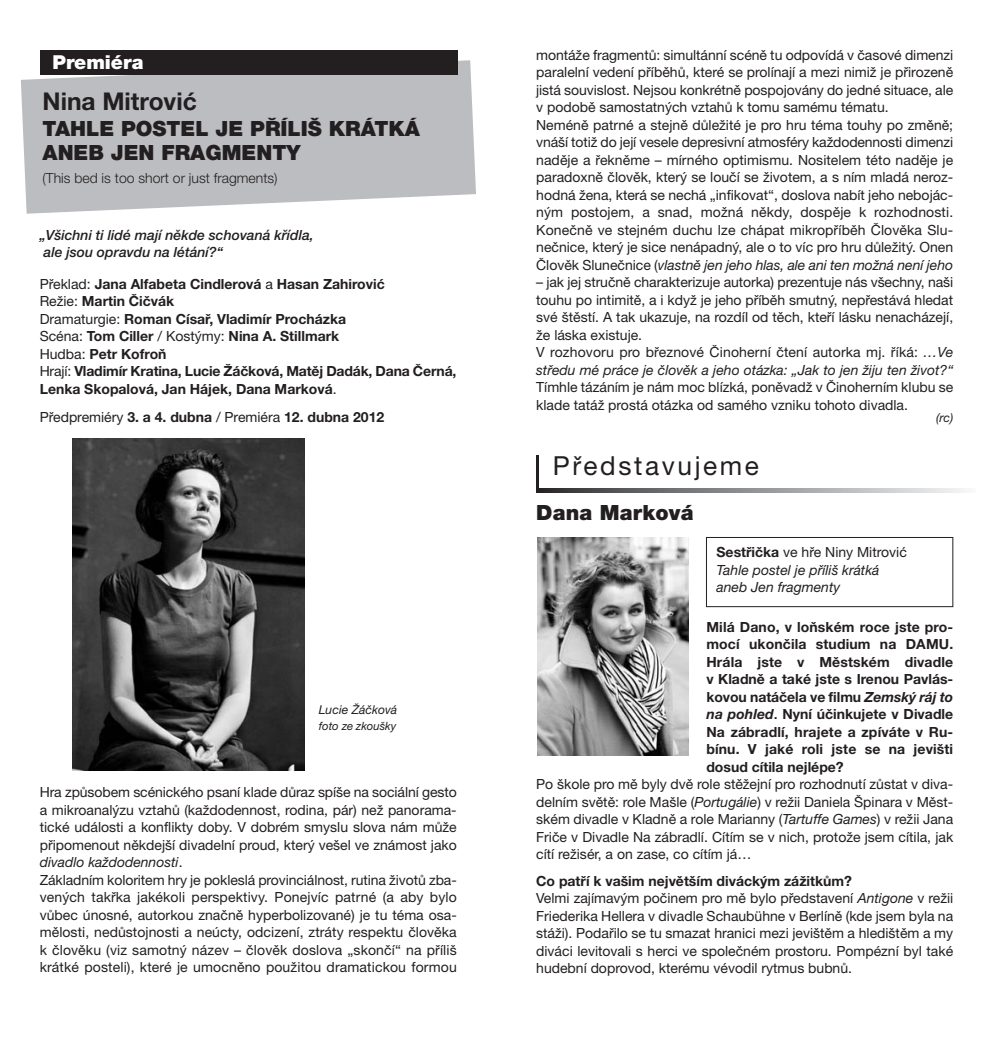
<style>
.page{position:relative;width:993px;height:1042px;background:#fff}
.page>*{position:absolute;margin:0;border:0;box-sizing:border-box;transform-origin:0 0}
.t1{font:26.25px "Helvetica Neue CE";letter-spacing:.1em;color:#231f20}
.t2{font:700 24.5px "Helvetica Neue CE";color:#231f20}
.t3{font:900 21px/24.5px "Helvetica Neue CE";color:#231f20}
.t4{font:900 19.25px "Helvetica Neue CE";color:#fff}
.t5{font:14px/17.5px "Helvetica Neue CE";color:#231f20}
.t6{font:700 14px/17.5px "Helvetica Neue CE";color:#231f20}
.t7{font:italic 14px/17.5px "Helvetica Neue CE";color:#231f20}
.t8{font:italic 500 14px/17.5px "Helvetica Neue CE";color:#231f20}
.t9{font:300 14px "Helvetica Neue CE";color:#231f20}
.t10{font:italic 12.25px "Helvetica Neue CE";color:#231f20}
.t11{font:italic 11.38px "Helvetica Neue CE";color:#231f20}
.s1{font-weight:400}
.s2{font-style:italic}
.s3{font-weight:700;font-style:normal}
.s4{font-style:normal}
.s5{font-weight:500}
.s6{font-weight:700}
</style>
<div class="page">
<svg style="left:21px;top:60px;width:455px;height:154px;background:#c0c1c4"></svg>
<div style="left:41px;top:50px;width:416px;height:24px;background:#231f20"></div>
<svg style="left:538px;top:488px;width:428px;height:4px;background:#909193"></svg>
<hr style="left:536px;top:456px;width:2px;height:36px;background:#231f20">
<div style="left:705px;top:537px;width:247px;height:70px;border:1px solid #231f20"></div>
<img style="left:537px;top:538px;width:151px;height:217px">
<img style="left:72px;top:439px;width:233px;height:331px">
<h3 class="t4" style="left:52px;top:55px;width:92px">Premiéra</h3>
<h2 class="t2" style="left:43px;top:92px;width:156px">Nina Mitrović</h2>
<h3 class="t3" style="left:43px;top:118px;width:379px">TAHLE POSTEL JE PŘÍLIŠ KRÁTKÁ<br>ANEB JEN FRAGMENTY</h3>
<p class="t9" style="left:43px;top:173px;width:236px">(This bed is too short or just fragments)</p>
<p class="t8" style="left:40px;top:228px;width:275px">„Všichni ti lidé mají někde schovaná křídla, ale jsou opravdu na létání?“</p>
<p class="t6" style="left:40px;top:276px;width:418px"><span class="s1">Překlad:</span> Jana Alfabeta Cindlerová <span class="s1">a</span> Hasan Zahirović<br><span class="s1">Režie:</span> Martin Čičvák<br><span class="s1">Dramaturgie:</span> Roman Císař, Vladimír Procházka<br><span class="s1">Scéna:</span> Tom Ciller <span class="s1">/ Kostýmy:</span> Nina A. Stillmark<br><span class="s1">Hudba:</span> Petr Kofroň<br><span class="s1">Hrají:</span> Vladimír Kratina, Lucie Žáčková, Matěj Dadák, Dana Černá, Lenka Skopalová, Jan Hájek, Dana Marková<span class="s1">.</span></p>
<p class="t6" style="left:40px;top:409px;width:346px"><span class="s1">Předpremiéry</span> 3. a 4. dubna <span class="s1">/ Premiéra</span> 12. dubna 2012</p>
<p class="t10" style="left:319px;top:706px;width:80px">Lucie Žáčková</p>
<p class="t11" style="left:319px;top:722px;width:79px">foto ze zkoušky</p>
<p class="t5" style="left:40px;top:785px;width:418px">Hra způsobem scénického psaní klade důraz spíše na sociální gesto a mikroanalýzu vztahů (každodennost, rodina, pár) než panorama&shy;tické události a konflikty doby. V dobrém smyslu slova nám může připomenout někdejší divadelní proud, který vešel ve známost jako <span class="s2">divadlo každodennosti</span>.<br>Základním koloritem hry je pokleslá provinciálnost, rutina životů zba&shy;vených takřka jakékoli perspektivy. Ponejvíc patrné (a aby bylo vůbec únosné, autorkou značně hyperbolizované) je tu téma osa&shy;mělosti, nedůstojnosti a neúcty, odcizení, ztráty respektu člověka k člověku (viz samotný název – člověk doslova „skončí“ na příliš krátké posteli), které je umocněno použitou dramatickou formou</p>
<p class="t5" style="left:536px;top:47px;width:418px">montáže fragmentů: simultánní scéně tu odpovídá v časové dimenzi paralelní vedení příběhů, které se prolínají a mezi nimiž je přirozeně jistá souvislost. Nejsou konkrétně pospojovány do jedné situace, ale v podobě samostatných vztahů k tomu samému tématu.<br>Neméně patrné a stejně důležité je pro hru téma touhy po změně; vnáší totiž do její vesele depresivní atmosféry každodennosti dimenzi naděje a řekněme – mírného optimismu. Nositelem této naděje je paradoxně člověk, který se loučí se životem, a s ním mladá neroz&shy;hodná žena, která se nechá „infikovat“, doslova nabít jeho nebojác&shy;ným postojem, a snad, možná někdy, dospěje k rozhodnosti.<br>Konečně ve stejném duchu lze chápat mikropříběh Člověka Slu&shy;nečnice, který je sice nenápadný, ale o to víc pro hru důležitý. Onen Člověk Slunečnice (<span class="s2">vlastně jen jeho hlas, ale ani ten možná není jeho</span></p>
<p class="t5" style="left:536px;top:275px;width:418px">– jak jej stručně charakterizuje autorka) prezentuje nás všechny, naši touhu po intimitě, a i když je jeho příběh smutný, nepřestává hledat své štěstí. A tak ukazuje, na rozdíl od těch, kteří lásku nenacházejí, že láska existuje.<br>V rozhovoru pro březnové Činoherní čtení autorka mj. říká: <span class="s2">…Ve středu mé práce je člověk a jeho otázka: „Jak to jen žiju ten život?“</span></p>
<p class="t5" style="left:536px;top:380px;width:418px">Tímhle tázáním je nám moc blízká, poněvadž v Činoherním klubu se klade tatáž prostá otázka od samého vzniku tohoto divadla.</p>
<p class="t10" style="left:935px;top:413px;width:18px">(rc)</p>
<h1 class="t1" style="left:552px;top:456px;width:207px">Představujeme</h1>
<h3 class="t3" style="left:536px;top:502px;width:159px">Dana Marková</h3>
<p class="t7" style="left:716px;top:545px;width:192px"><span class="s3">Sestřička</span> <span class="s4">ve hře Niny Mitrović<br></span>Tahle postel je příliš krátká aneb Jen fragmenty</p>
<p class="t6" style="left:706px;top:619px;width:248px;text-align:justify">Milá Dano, v loňském roce jste pro&shy;mocí ukončila studium na DAMU.<br>Hrála jste v Městském divadle v Kladně a také jste s Irenou Pavlás&shy;kovou natáčela ve filmu <span class="s2">Zemský ráj to na pohled</span><span class="s5">.</span> Nyní účinkujete v Divadle Na zábradlí, hrajete a zpíváte v Ru&shy;bínu. V jaké roli jste se na jevišti dosud cítila nejlépe?</p>
<p class="t5" style="left:536px;top:777px;width:418px;text-align:justify">Po škole pro mě byly dvě role stěžejní pro rozhodnutí zůstat v diva&shy;delním světě: role Mašle (<span class="s2">Portugálie</span>) v režii Daniela Špinara v Měst&shy;ském divadle v Kladně a role Marianny (<span class="s2">Tartuffe Games</span>) v režii Jana Friče v Divadle Na zábradlí. Cítím se v nich, protože jsem cítila, jak cítí režisér, a on zase, co cítím já…</p>
<p class="t5" style="left:536px;top:873px;width:418px"><span class="s6">Co patří k vašim největším diváckým zážitkům?<br></span>Velmi zajímavým počinem pro mě bylo představení <span class="s2">Antigone</span> v režii Friederika Hellera v divadle Schaubühne v Berlíně (kde jsem byla na stáži). Podařilo se tu smazat hranici mezi jevištěm a hledištěm a my diváci levitovali s herci ve společném prostoru. Pompézní byl také hudební doprovod, kterému vévodil rytmus bubnů.</p>
</div>
